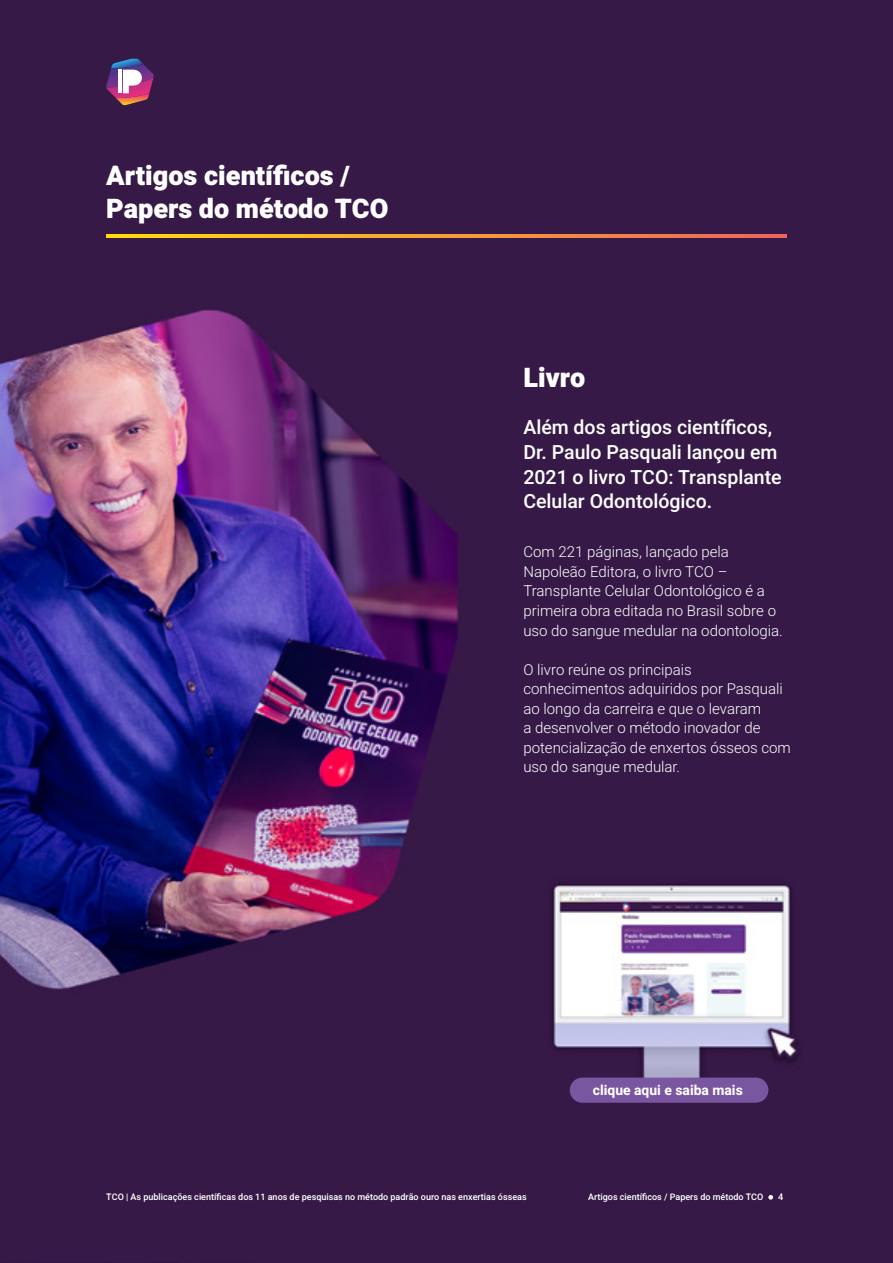
<style>
.page{position:relative;width:893px;height:1263px;background:#fff}
.page>*{position:absolute;margin:0;border:0;box-sizing:border-box;transform-origin:0 0}
.t1{font:27px/33px "Heebo";color:#fff}
.t2{font:19.5px/24.8px "Heebo";color:#fff}
.t3{font:300 15px/19.5px "Heebo";color:#fff}
.t4{font:13.95px "Heebo";color:#fff}
.t5{font:9px "Heebo";color:#fff}
.s1{color:#371c47}
</style>
<div class="page">
<img style="left:0;top:1px;width:892px;height:1262px">
<svg style="left:106px;top:235px;width:681px;height:2px"></svg>
<svg style="left:106px;top:59px;width:48px;height:46px;background:#8b5786"></svg>
<hr style="left:118px;top:70px;width:4px;height:23px;background:#fff">
<svg style="left:768px;top:1195px;width:5px;height:4px"></svg>
<div style="left:570px;top:1077px;width:198px;height:26px;background:#79569f;border-radius:13px"></div>
<h1 class="t1" style="left:106px;top:158px;width:284px">Artigos científicos /<br>Papers do método TCO</h1>
<h1 class="t1" style="left:523px;top:360px;width:72px">Livro<span class="s1">:</span></h1>
<h2 class="t2" style="left:523px;top:415px;width:260px">Além dos artigos científicos,<br>Dr. Paulo Pasquali lançou em<br>2021 o livro TCO: Transplante<br>Celular Odontológico.</h2>
<p class="t3" style="left:523px;top:542px;width:261px">Com 221 páginas, lançado pela Napoleão Editora, o livro TCO – Transplante Celular Odontológico é a primeira obra editada no Brasil sobre o uso do sangue medular na odontologia.</p>
<p class="t3" style="left:523px;top:659px;width:269px">O livro reúne os principais conhecimentos adquiridos por Pasquali ao longo da carreira e que o levaram<br>a desenvolver o método inovador de potencialização de enxertos ósseos com uso do sangue medular.</p>
<p class="t4" style="left:593px;top:1081px;width:151px">clique aqui e saiba mais</p>
<p class="t5" style="left:106px;top:1191px;width:422px">TCO | As publicações científicas dos 11 anos de pesquisas no método padrão ouro nas enxertias ósseas</p>
<p class="t5" style="left:778px;top:1191px;width:7px">4</p>
<p class="t5" style="left:588px;top:1191px;width:177px">Artigos científicos / Papers do método TCO</p>
</div>
